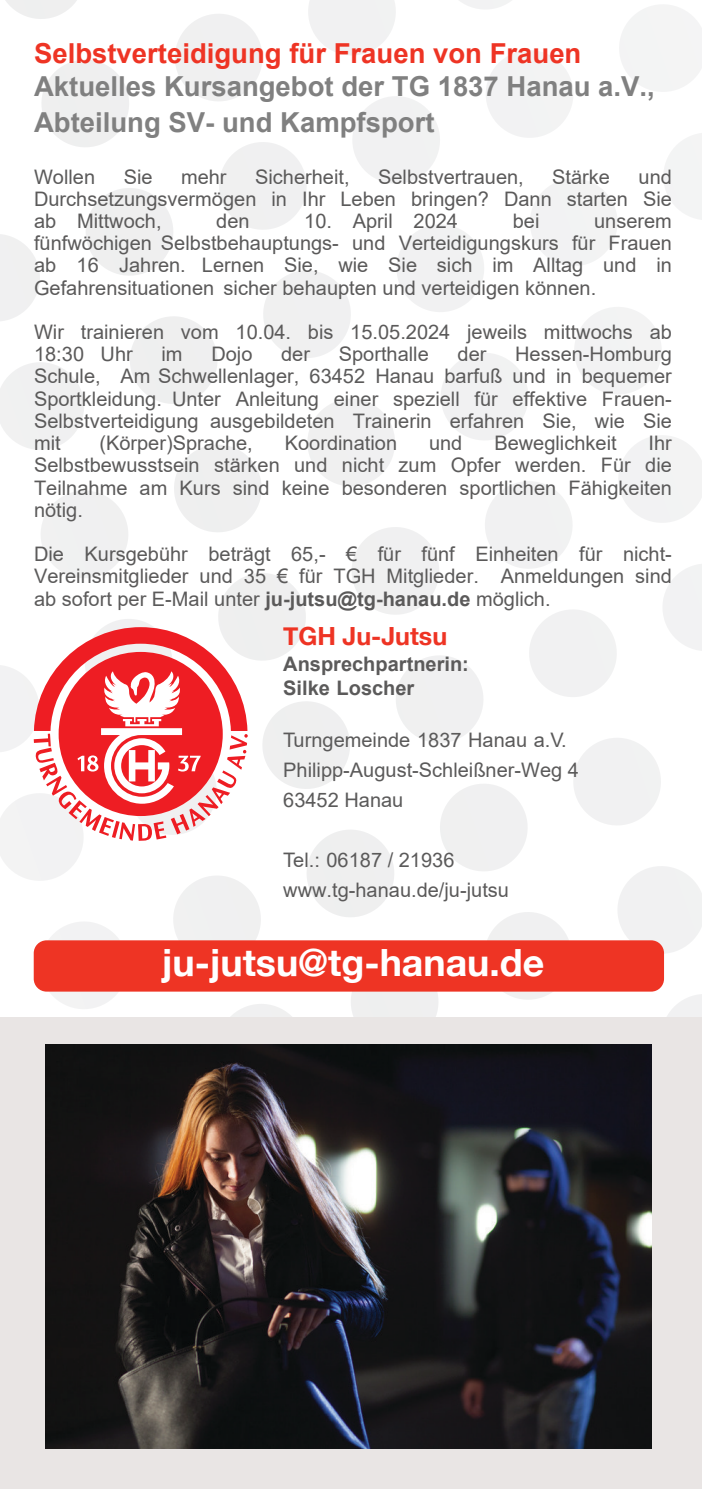
<style>
.page{position:relative;width:702px;height:1489px;background:#fff}
.page>*{position:absolute;margin:0;border:0;box-sizing:border-box;transform-origin:0 0}
.t1{font:700 37.5px "Helvetica Neue";color:#fff}
.t2{font:700 27.5px/35.8px "Arial";color:#808080}
.t3{font:700 27.5px "Arial";color:#ee3424}
.t4{font:700 25px "Helvetica Neue";color:#ee3424}
.t5{font:20px/22.2px "Arial";color:#5b5a5a;text-align:justify}
.t6{font:700 20px/24px "Arial";color:#5b5a5a}
.s1{font-weight:700}
</style>
<div class="page">
<div style="left:0;top:0;width:702px;height:1488px;background:linear-gradient(to right,#fafafa,#fbfbfb)"></div>
<svg style="left:34px;top:627px;width:214px;height:213px"></svg>
<div style="left:34px;top:940px;width:630px;height:51px;background:#ee3424;border-radius:13px"></div>
<div style="left:0;top:1016px;width:702px;height:472px;background:#e9e5e4"></div>
<img style="left:45px;top:1044px;width:606px;height:404px">
<h2 class="t3" style="left:34px;top:34px;width:549px">Selbstverteidigung für Frauen von Frauen</h2>
<h2 class="t2" style="left:34px;top:69px;width:622px">Aktuelles Kursangebot der TG 1837 Hanau a.V.,<br>Abteilung SV- und Kampfsport</h2>
<p class="t5" style="left:34px;top:165px;width:63px">Wollen</p>
<p class="t5" style="left:124px;top:165px;width:30px">Sie</p>
<p class="t5" style="left:181px;top:165px;width:47px">mehr</p>
<p class="t5" style="left:255px;top:165px;width:96px">Sicherheit,</p>
<p class="t5" style="left:378px;top:165px;width:147px">Selbstvertrauen,</p>
<p class="t5" style="left:552px;top:165px;width:59px">Stärke</p>
<p class="t5" style="left:34px;top:165px;width:639px;text-indent:604px">und Durchsetzungsvermögen in Ihr Leben bringen? Dann starten Sie ab Mittwoch,</p>
<p class="t5" style="left:216px;top:210px;width:35px">den</p>
<p class="t5" style="left:304px;top:210px;width:155px">10. April 2024</p>
<p class="t5" style="left:512px;top:210px;width:28px">bei</p>
<p class="t5" style="left:34px;top:210px;width:639px;text-indent:560px">unserem fünfwöchigen Selbstbehauptungs- und Verteidigungskurs für Frauen ab 16 Jahren. Lernen Sie, wie Sie sich im Alltag und in Gefahrensituationen sicher behaupten und verteidigen können.</p>
<p class="t5" style="left:34px;top:321px;width:639px">Wir trainieren vom 10.04. bis 15.05.2024 jeweils mittwochs ab<br>18:30 Uhr</p>
<p class="t5" style="left:161px;top:343px;width:23px">im</p>
<p class="t5" style="left:211px;top:343px;width:43px">Dojo</p>
<p class="t5" style="left:281px;top:343px;width:30px">der</p>
<p class="t5" style="left:339px;top:343px;width:92px">Sporthalle</p>
<p class="t5" style="left:457px;top:343px;width:30px">der</p>
<p class="t5" style="left:34px;top:343px;width:639px;text-indent:481px">Hessen-Homburg Schule, Am Schwellenlager, 63452 Hanau barfuß und in bequemer Sportkleidung. Unter Anleitung einer speziell für effektive Frauen-Selbstverteidigung ausgebildeten Trainerin erfahren Sie, wie Sie mit</p>
<p class="t5" style="left:99px;top:432px;width:155px">(Körper)Sprache,</p>
<p class="t5" style="left:285px;top:432px;width:114px">Koordination</p>
<p class="t5" style="left:429px;top:432px;width:35px">und</p>
<p class="t5" style="left:494px;top:432px;width:124px">Beweglichkeit</p>
<p class="t5" style="left:34px;top:432px;width:639px;text-indent:614px">Ihr Selbstbewusstsein stärken und nicht zum Opfer werden. Für die Teilnahme am Kurs sind keine besonderen sportlichen Fähigkeiten nötig.</p>
<p class="t5" style="left:34px;top:543px;width:639px">Die Kursgebühr beträgt 65,- € für fünf Einheiten für nicht-Vereinsmitglieder und 35 € für TGH Mitglieder. Anmeldungen sind ab sofort per E-Mail unter <span class="s1">ju-jutsu@tg-hanau.de</span> möglich.</p>
<p class="t4" style="left:283px;top:620px;width:165px">TGH Ju-Jutsu</p>
<p class="t6" style="left:283px;top:652px;width:187px">Ansprechpartnerin:<br>Silke Loscher</p>
<p class="t5" style="left:283px;top:724px;width:297px;line-height:30px;text-align:left">Turngemeinde 1837 Hanau a.V.<br>Philipp-August-Schleißner-Weg 4<br>63452 Hanau</p>
<p class="t5" style="left:283px;top:844px;width:227px;line-height:30px">Tel.: 06187 / 21936 www.tg-hanau.de/ju-jutsu</p>
<h1 class="t1" style="left:162px;top:938px;width:384px">ju-jutsu@tg-hanau.de</h1>
</div>
